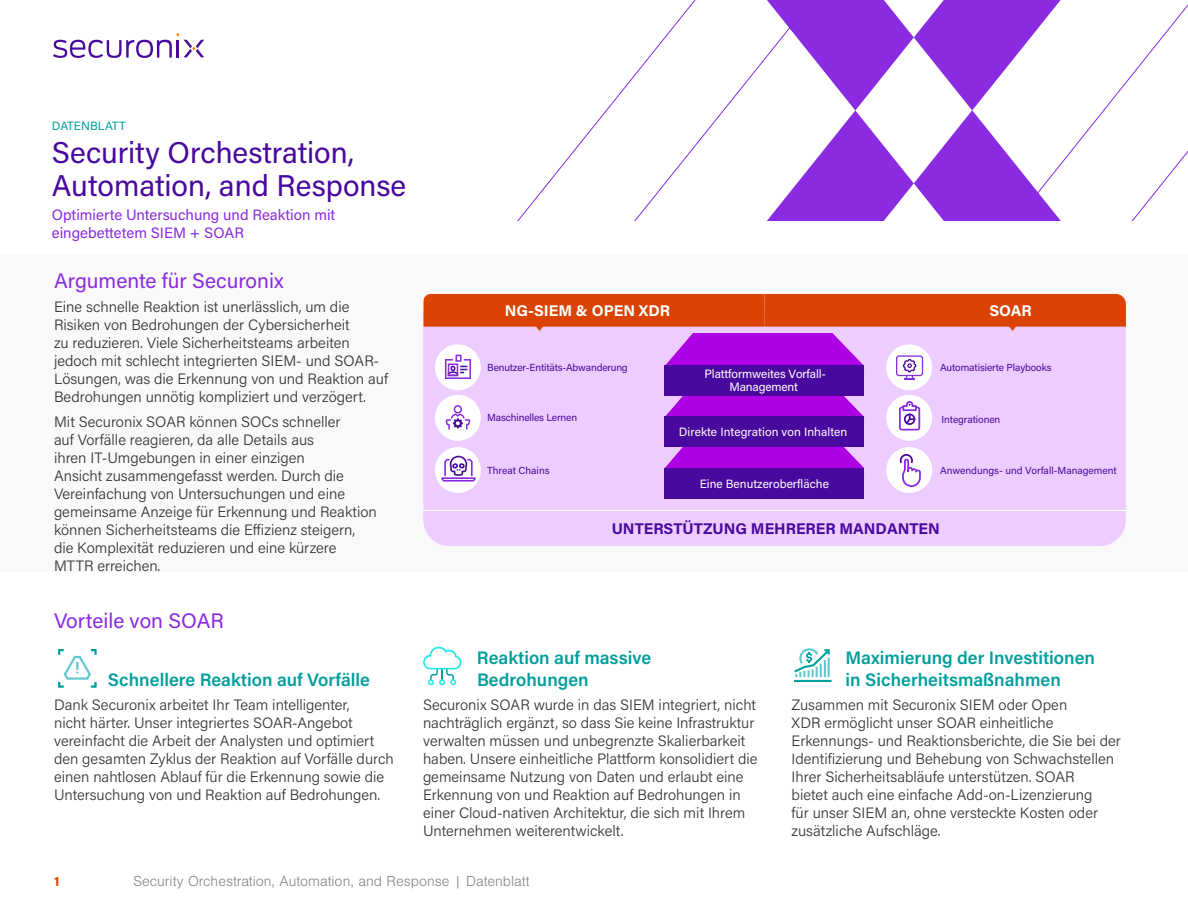
<style>
.page{position:relative;width:1188px;height:918px;background:#fff}
.page>*{position:absolute;margin:0;border:0;box-sizing:border-box;transform-origin:0 0}
.t1{font:30px/33px "Acumin Pro";color:#49089e}
.t2{font:21px "Acumin Pro";color:#8a2be2}
.t3{font:600 18px/21.6px "Acumin Pro";color:#019e9c}
.t4{font:700 15.45px "Acumin Pro";color:#49089e}
.t5{font:700 15.45px "Acumin Pro";color:#fff}
.body{font:300 15px/18px "Acumin Pro";color:#333}
.Mustache{font:15px/18px "Acumin Pro";color:#8a2be2}
.t6{font:300 15px "Nimbus San";color:#888}
.t7{font:700 13.5px "Acumin Pro";color:#da4301}
.t8{font:12px/12.9px "Acumin Pro";color:#fff;text-align:center}
.CATEGORY{font:12px "Acumin Pro";color:#019e9c}
.t9{font:10.2px "Acumin Pro";letter-spacing:-.01em;color:#49089e}
</style>
<div class="page">
<div style="left:0;top:254px;width:1188px;height:317px;background:#f9f9f9"></div>
<svg style="left:606px;top:0;width:582px;height:221px"></svg>
<svg style="left:423px;top:646px;width:39px;height:39px"></svg>
<svg style="left:58px;top:649px;width:39px;height:39px"></svg>
<hr style="left:794px;top:680px;width:38px;height:2px;background:#01a09e">
<svg style="left:794px;top:648px;width:36px;height:29px"></svg>
<svg style="left:53px;top:33px;width:151px;height:25px"></svg>
<div style="left:423px;top:309px;width:703px;height:237px;background:#edcdff"></div>
<div style="left:665px;top:468px;width:199px;height:30px;background:#49089e"></div>
<div style="left:886px;top:447px;width:46px;height:46px;background:#fff;border-radius:50%"></div>
<div style="left:435px;top:447px;width:46px;height:46px;background:#fff;border-radius:50%"></div>
<hr style="left:423px;top:510px;width:703px;height:1px;background:#fff">
<svg style="left:424px;top:294px;width:702px;height:193px;background:#cf8bc5"></svg>
<p class="CATEGORY" style="left:52px;top:117px;width:76px">DATENBLATT</p>
<p class="t1" style="left:52px;top:134px;width:356px">Security Orchestration,<br>Automation, and Response</p>
<p class="Mustache" style="left:52px;top:206px;width:285px">Optimierte Untersuchung und Reaktion mit eingebettetem SIEM + SOAR</p>
<h1 class="t2" style="left:54px;top:266px;width:231px">Argumente für Securonix</h1>
<p class="body" style="left:54px;top:298px;width:336px">Eine schnelle Reaktion ist unerlässlich, um die Risiken von Bedrohungen der Cybersicherheit<br>zu reduzieren. Viele Sicherheitsteams arbeiten jedoch mit schlecht integrierten SIEM- und SOAR-Lösungen, was die Erkennung von und Reaktion auf Bedrohungen unnötig kompliziert und verzögert.</p>
<p class="body" style="left:54px;top:412px;width:324px">Mit Securonix SOAR können SOCs schneller<br>auf Vorfälle reagieren, da alle Details aus<br>ihren IT-Umgebungen in einer einzigen<br>Ansicht zusammengefasst werden. Durch die Vereinfachung von Untersuchungen und eine gemeinsame Anzeige für Erkennung und Reaktion können Sicherheitsteams die Effizienz steigern, die Komplexität reduzieren und eine kürzere MTTR erreichen.</p>
<h1 class="t2" style="left:54px;top:606px;width:172px">Vorteile von SOAR</h1>
<h2 class="t3" style="left:108px;top:668px;width:264px">Schnellere Reaktion auf Vorfälle</h2>
<p class="body" style="left:54px;top:696px;width:341px">Dank Securonix arbeitet Ihr Team intelligenter,<br>nicht härter. Unser integriertes SOAR-Angebot vereinfacht die Arbeit der Analysten und optimiert den gesamten Zyklus der Reaktion auf Vorfälle durch einen nahtlosen Ablauf für die Erkennung sowie die Untersuchung von und Reaktion auf Bedrohungen.</p>
<p class="t5" style="left:505px;top:300px;width:167px">NG-SIEM &amp; OPEN XDR</p>
<p class="t5" style="left:989px;top:300px;width:44px">SOAR</p>
<p class="t9" style="left:487px;top:360px;width:142px">Benutzer-Entitäts-Abwanderung</p>
<p class="t9" style="left:487px;top:411px;width:91px">Maschinelles Lernen</p>
<p class="t8" style="left:705px;top:367px;width:123px">Plattformweites Vorfall-<br>Management</p>
<p class="t8" style="left:679px;top:425px;width:170px">Direkte Integration von Inhalten</p>
<p class="t9" style="left:940px;top:360px;width:113px">Automatisierte Playbooks</p>
<p class="t9" style="left:942px;top:412px;width:60px">Integrationen</p>
<p class="t9" style="left:487px;top:463px;width:64px">Threat Chains</p>
<p class="t9" style="left:940px;top:463px;width:178px">Anwendungs- und Vorfall-Management</p>
<p class="t8" style="left:700px;top:477px;width:131px">Eine Benutzeroberfläche</p>
<p class="t4" style="left:612px;top:518px;width:330px">UNTERSTÜTZUNG MEHRERER MANDANTEN</p>
<h2 class="t3" style="left:477px;top:646px;width:176px">Reaktion auf massive<br>Bedrohungen</h2>
<p class="body" style="left:423px;top:695px;width:336px">Securonix SOAR wurde in das SIEM integriert, nicht nachträglich ergänzt, so dass Sie keine Infrastruktur verwalten müssen und unbegrenzte Skalierbarkeit haben. Unsere einheitliche Plattform konsolidiert die gemeinsame Nutzung von Daten und erlaubt eine Erkennung von und Reaktion auf Bedrohungen in einer Cloud-nativen Architektur, die sich mit Ihrem Unternehmen weiterentwickelt.</p>
<h2 class="t3" style="left:846px;top:646px;width:251px">Maximierung der Investitionen in Sicherheitsmaßnahmen</h2>
<p class="body" style="left:792px;top:695px;width:331px">Zusammen mit Securonix SIEM oder Open<br>XDR ermöglicht unser SOAR einheitliche Erkennungs- und Reaktionsberichte, die Sie bei der Identifizierung und Behebung von Schwachstellen Ihrer Sicherheitsabläufe unterstützen. SOAR<br>bietet auch eine einfache Add-on-Lizenzierung<br>für unser SIEM an, ohne versteckte Kosten oder zusätzliche Aufschläge.</p>
<p class="t7" style="left:54px;top:872px;width:7px">1</p>
<p class="t6" style="left:133px;top:873px;width:398px">Security Orchestration, Automation, and Response | Datenblatt</p>
</div>
